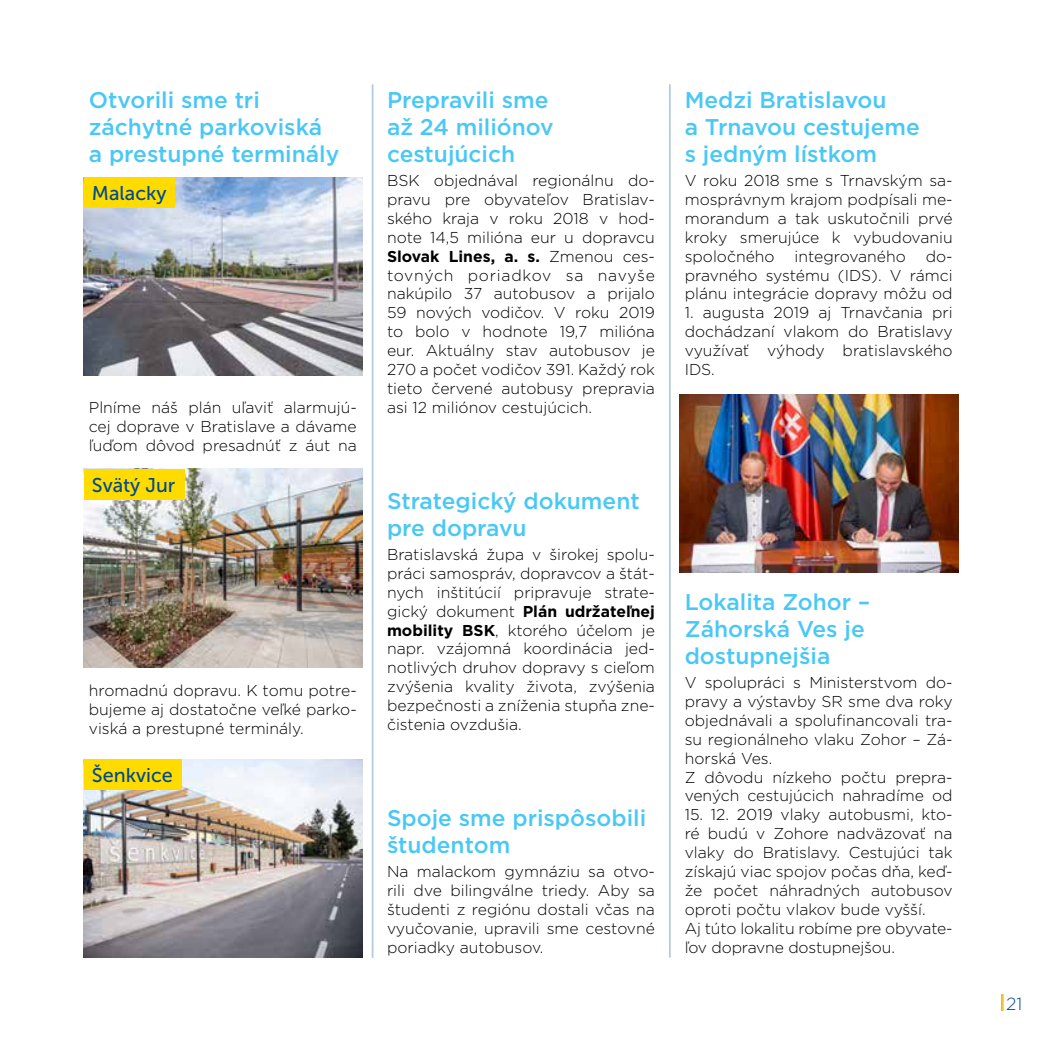
<style>
.page{position:relative;width:1042px;height:1042px;background:#fff}
.page>*{position:absolute;margin:0;border:0;box-sizing:border-box;transform-origin:0 0}
.t1{font:500 22.75px/27.3px "Gotham";color:#49c8f5}
.t2{font:19.78px "Museo Sans 500";color:#004b8d}
.t3{font:300 17.5px "Gotham";color:#004b8d}
.t4{font:300 15.75px/18.9px "Gotham";color:#000;text-align:justify}
.s1{font-weight:700}
</style>
<div class="page">
<svg style="left:1001px;top:995px;width:2px;height:16px"></svg>
<hr style="left:372px;top:84px;width:1px;height:874px;background:#b3c9dd">
<hr style="left:669px;top:84px;width:2px;height:873px;background:#b3c9dd">
<img style="left:680px;top:394px;width:278px;height:178px">
<img style="left:84px;top:177px;width:279px;height:199px">
<img style="left:84px;top:469px;width:279px;height:198px">
<img style="left:84px;top:759px;width:279px;height:198px">
<div style="left:84px;top:177px;width:91px;height:31px;background:#ffdb00"></div>
<div style="left:84px;top:469px;width:100px;height:31px;background:#ffdb00"></div>
<div style="left:84px;top:759px;width:98px;height:31px;background:#ffdb00"></div>
<h1 class="t1" style="left:89px;top:86px;width:252px">Otvorili sme tri záchytné parkoviská a prestupné terminály</h1>
<p class="t2" style="left:92px;top:182px;width:76px">Malacky</p>
<p class="t4" style="left:89px;top:397px;width:269px">Plníme náš plán uľaviť alarmujú&shy;cej doprave v Bratislave a dávame ľuďom dôvod presadnúť z áut na</p>
<p class="t2" style="left:92px;top:474px;width:85px">Svätý Jur</p>
<p class="t4" style="left:89px;top:681px;width:269px">hromadnú dopravu. K tomu potre&shy;bujeme aj dostatočne veľké parko&shy;viská a prestupné terminály.</p>
<p class="t2" style="left:92px;top:764px;width:83px">Šenkvice</p>
<h1 class="t1" style="left:387px;top:86px;width:168px">Prepravili sme až 24 miliónov cestujúcich</h1>
<p class="t4" style="left:387px;top:171px;width:269px">BSK objednával regionálnu do&shy;pravu pre obyvateľov Bratislav&shy;ského kraja v roku 2018 v hod&shy;note 14,5 milióna eur u dopravcu <span class="s1">Slovak Lines, a. s.</span> Zmenou ces&shy;tovných poriadkov sa navyše nakúpilo 37 autobusov a prijalo 59 nových vodičov. V roku 2019 to bolo v hodnote 19,7 milióna eur. Aktuálny stav autobusov je 270 a počet vodičov 391. Každý rok tieto červené autobusy prepravia asi 12 miliónov cestujúcich.</p>
<h1 class="t1" style="left:387px;top:487px;width:254px">Strategický dokument pre dopravu</h1>
<p class="t4" style="left:387px;top:544px;width:269px">Bratislavská župa v širokej spolu&shy;práci samospráv, dopravcov a štát&shy;nych inštitúcií pripravuje strate&shy;gický dokument <span class="s1">Plán udržateľnej mobility BSK</span>, ktorého účelom je napr. vzájomná koordinácia jed&shy;notlivých druhov dopravy s cieľom zvýšenia kvality života, zvýšenia bezpečnosti a zníženia stupňa zne&shy;čistenia ovzdušia.</p>
<h1 class="t1" style="left:387px;top:804px;width:261px">Spoje sme prispôsobili študentom</h1>
<p class="t4" style="left:387px;top:861px;width:269px">Na malackom gymnáziu sa otvo&shy;rili dve bilingválne triedy. Aby sa študenti z regiónu dostali včas na vyučovanie, upravili sme cestovné poriadky autobusov.</p>
<h1 class="t1" style="left:685px;top:86px;width:236px">Medzi Bratislavou<br>a Trnavou cestujeme s jedným lístkom</h1>
<p class="t4" style="left:685px;top:171px;width:269px">V roku 2018 sme s Trnavským sa&shy;mosprávnym krajom podpísali me&shy;morandum a tak uskutočnili prvé kroky smerujúce k vybudovaniu spoločného</p>
<p class="t4" style="left:685px;top:246px;width:269px;text-indent:241px">do&shy;pravného systému (IDS). V rámci plánu integrácie dopravy môžu od</p>
<p class="t4" style="left:685px;top:303px;width:269px">1. augusta 2019 aj Trnavčania pri dochádzaní vlakom do Bratislavy využívať výhody bratislavského IDS.</p>
<p class="t4" style="left:794px;top:246px;width:113px">integrovaného</p>
<h1 class="t1" style="left:685px;top:587px;width:187px">Lokalita Zohor –<br>Záhorská Ves je dostupnejšia</h1>
<p class="t4" style="left:685px;top:672px;width:269px;text-align:left">V spolupráci s Ministerstvom do&shy;pravy a výstavby SR sme dva roky objednávali a spolufinancovali tra&shy;su regionálneho vlaku Zohor – Zá&shy;horská Ves.<br>Z dôvodu nízkeho počtu prepra&shy;vených cestujúcich nahradíme od</p>
<p class="t4" style="left:685px;top:805px;width:269px;text-align:left">15. 12. 2019 vlaky autobusmi, kto&shy;ré budú v Zohore nadväzovať na vlaky do Bratislavy. Cestujúci tak získajú viac spojov počas dňa, keď&shy;že počet náhradných autobusov oproti počtu vlakov bude vyšší.<br>Aj túto lokalitu robíme pre obyvate&shy;ľov dopravne dostupnejšou.</p>
<p class="t3" style="left:1006px;top:992px;width:18px">21</p>
</div>
